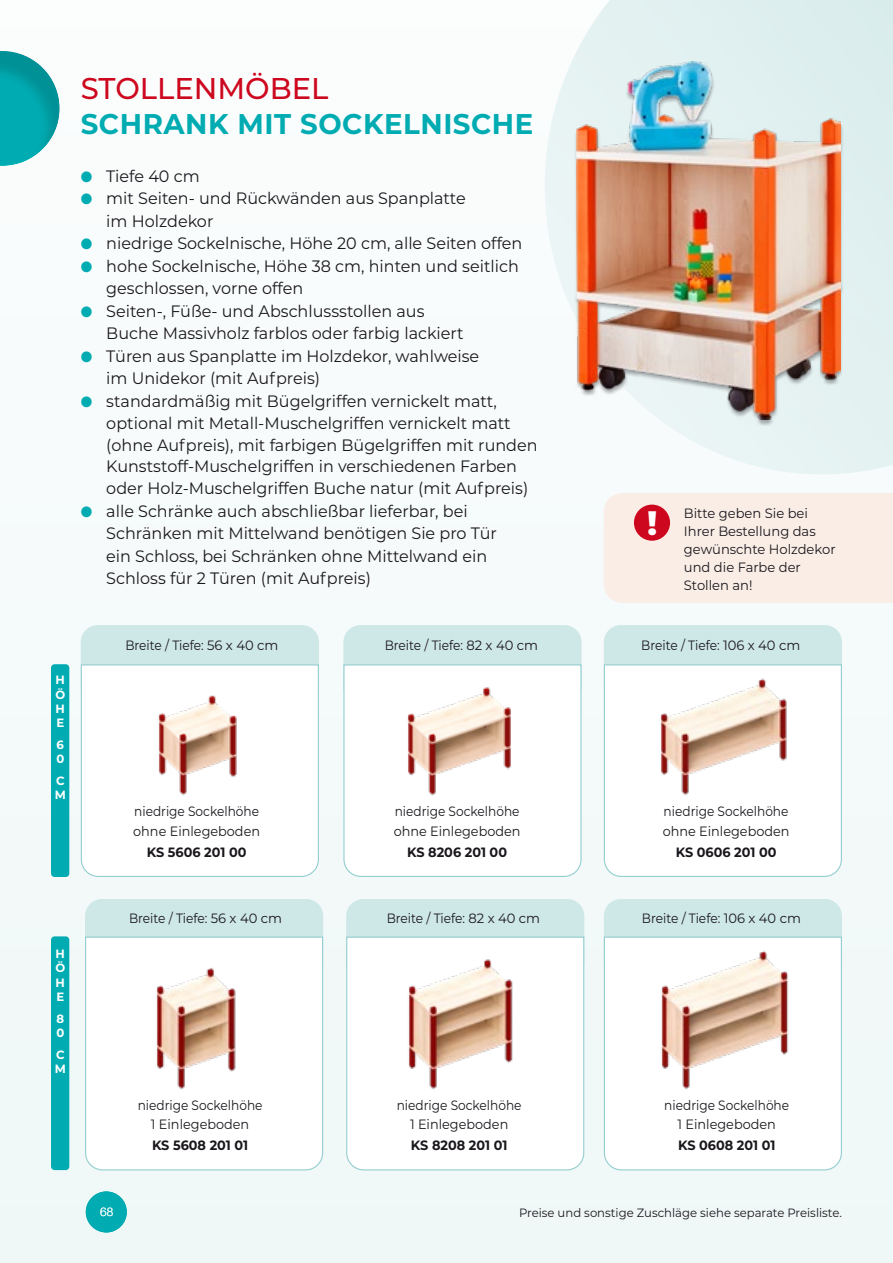
<style>
.page{position:relative;width:893px;height:1263px;background:#f7fbfb}
.page>*{position:absolute;margin:0;border:0;box-sizing:border-box;transform-origin:0 0}
.t1{font:800 33.9px "Montserrat";color:#fff}
.t2{font:500 30px "Montserrat";color:#cd071e}
.t3{font:700 28.5px "Montserrat";letter-spacing:.02em;color:#00abb1}
.t4{font:16.5px/22.5px "Montserrat";color:#1a171c}
.t5{font:13.5px/19.5px "Montserrat";color:#1a171c;scale:.9 1}
.t6{font:13.5px/18px "Montserrat";color:#1a171c}
.t7{font:700 13.5px "Montserrat";color:#1a171c;scale:.95 1}
.t8{font:12px "Montserrat";color:#1a171c}
.t9{font:700 12px/14.2px "Montserrat";color:#fff}
.t10{font:300 12px "Helvetica Neue";color:#fff}
.s1{color:#00abb1}
</style>
<div class="page">
<div style="left:86px;top:1191px;width:41px;height:41px;background:#00abb1;border-radius:50%"></div>
<div style="left:0;top:49px;width:62px;height:117px;background:#1a171c;opacity:.17"></div>
<svg style="left:545px;top:0;width:348px;height:474px;fill:#e4f1f1"></svg>
<div style="left:573px;top:62px;width:271px;height:364px;background:#1a171c;opacity:.35"></div>
<img style="left:576px;top:62px;width:265px;height:358px">
<div style="left:604px;top:493px;width:289px;height:110px;background:#f9ede6"></div>
<div style="left:634px;top:505px;width:36px;height:36px;background:#cd071e;border-radius:50%"></div>
<div style="left:81px;top:625px;width:238px;height:39px;background:#cee7e7"></div>
<svg style="left:80px;top:664px;width:239px;height:213px"></svg>
<div style="left:343px;top:625px;width:239px;height:39px;background:#cee7e7"></div>
<svg style="left:343px;top:664px;width:239px;height:213px"></svg>
<div style="left:604px;top:625px;width:238px;height:39px;background:#cee7e7"></div>
<svg style="left:603px;top:664px;width:239px;height:213px"></svg>
<div style="left:85px;top:899px;width:238px;height:37px;background:#cee7e7"></div>
<svg style="left:85px;top:936px;width:239px;height:235px"></svg>
<div style="left:346px;top:899px;width:238px;height:37px;background:#cee7e7"></div>
<svg style="left:346px;top:936px;width:239px;height:235px"></svg>
<div style="left:604px;top:899px;width:238px;height:37px;background:#cee7e7"></div>
<svg style="left:603px;top:936px;width:239px;height:235px"></svg>
<div style="left:51px;top:664px;width:18px;height:213px;background:#00abb1;border-radius:4px"></div>
<div style="left:51px;top:936px;width:18px;height:234px;background:#00abb1;border-radius:4px"></div>
<h2 class="t2" style="left:81px;top:68px;width:249px">STOLLENMÖBEL</h2>
<h3 class="t3" style="left:81px;top:103px;width:454px">SCHRANK MIT SOCKELNISCHE</h3>
<p class="t4" style="left:81px;top:164px;width:120px"><span class="s1">●</span> Tiefe 40 cm</p>
<p class="t4" style="left:106px;top:187px;width:361px;text-indent:-26px"><span class="s1">●</span> mit Seiten- und Rückwänden aus Spanplatte im Holzdekor</p>
<p class="t4" style="left:81px;top:232px;width:443px"><span class="s1">●</span> niedrige Sockelnische, Höhe 20 cm, alle Seiten offen</p>
<p class="t4" style="left:106px;top:254px;width:414px;text-indent:-26px"><span class="s1">●</span> hohe Sockelnische, Höhe 38 cm, hinten und seitlich geschlossen, vorne offen</p>
<p class="t4" style="left:106px;top:299px;width:359px;text-indent:-26px"><span class="s1">●</span> Seiten-, Füße- und Abschlussstollen aus<br>Buche Massivholz farblos oder farbig lackiert</p>
<p class="t4" style="left:106px;top:344px;width:374px;text-indent:-26px"><span class="s1">●</span> Türen aus Spanplatte im Holzdekor, wahlweise im Unidekor (mit Aufpreis)</p>
<p class="t4" style="left:106px;top:389px;width:433px;line-height:21.9px;text-indent:-26px"><span class="s1">●</span> standardmäßig mit Bügelgriffen vernickelt matt, optional mit Metall-Muschelgriffen vernickelt matt (ohne Aufpreis), mit farbigen Bügelgriffen mit runden Kunststoff-Muschelgriffen in verschiedenen Farben oder Holz-Muschelgriffen Buche natur (mit Aufpreis)</p>
<p class="t4" style="left:106px;top:499px;width:392px;text-indent:-26px"><span class="s1">●</span> alle Schränke auch abschließbar lieferbar, bei Schränken mit Mittelwand benötigen Sie pro Tür ein Schloss, bei Schränken ohne Mittelwand ein Schloss für 2 Türen (mit Aufpreis)</p>
<p class="t6" style="left:684px;top:504px;width:153px">Bitte geben Sie bei<br>Ihrer Bestellung das gewünschte Holzdekor und die Farbe der<br>Stollen an!</p>
<h1 class="t1" style="left:647px;top:498px;width:12px">!</h1>
<p class="t9" style="left:55px;top:672px;width:11px;text-align:justify">H Ö H E</p>
<p class="t9" style="left:56px;top:737px;width:9px">6<br>0</p>
<p class="t9" style="left:55px;top:773px;width:13px">C<br>M</p>
<p class="t5" style="left:125px;top:635px;width:171px">Breite / Tiefe: 56 x 40 cm</p>
<p class="t5" style="left:133px;top:801px;width:142px">niedrige Sockelhöhe ohne Einlegeboden</p>
<p class="t7" style="left:147px;top:842px;width:106px">KS 5606 201 00</p>
<p class="t5" style="left:385px;top:635px;width:172px">Breite / Tiefe: 82 x 40 cm</p>
<p class="t5" style="left:394px;top:801px;width:142px">niedrige Sockelhöhe ohne Einlegeboden</p>
<p class="t7" style="left:407px;top:842px;width:107px">KS 8206 201 00</p>
<p class="t5" style="left:641px;top:635px;width:178px">Breite / Tiefe: 106 x 40 cm</p>
<p class="t5" style="left:663px;top:801px;width:142px">niedrige Sockelhöhe ohne Einlegeboden</p>
<p class="t7" style="left:676px;top:842px;width:108px">KS 0606 201 00</p>
<p class="t9" style="left:55px;top:946px;width:11px;text-align:justify">H Ö H E</p>
<p class="t9" style="left:56px;top:1011px;width:9px">8<br>0</p>
<p class="t9" style="left:55px;top:1047px;width:13px">C<br>M</p>
<p class="t5" style="left:129px;top:908px;width:171px">Breite / Tiefe: 56 x 40 cm</p>
<p class="t5" style="left:138px;top:1094px;width:140px;text-align:center">niedrige Sockelhöhe<br>1 Einlegeboden</p>
<p class="t7" style="left:152px;top:1135px;width:103px">KS 5608 201 01</p>
<p class="t5" style="left:387px;top:908px;width:172px">Breite / Tiefe: 82 x 40 cm</p>
<p class="t5" style="left:397px;top:1094px;width:140px;text-align:center">niedrige Sockelhöhe<br>1 Einlegeboden</p>
<p class="t7" style="left:411px;top:1135px;width:103px">KS 8208 201 01</p>
<p class="t5" style="left:642px;top:908px;width:178px">Breite / Tiefe: 106 x 40 cm</p>
<p class="t5" style="left:664px;top:1094px;width:140px;text-align:center">niedrige Sockelhöhe<br>1 Einlegeboden</p>
<p class="t7" style="left:678px;top:1135px;width:104px">KS 0608 201 01</p>
<p class="t10" style="left:100px;top:1202px;width:15px">68</p>
<p class="t8" style="left:519px;top:1205px;width:324px">Preise und sonstige Zuschläge siehe separate Preisliste.</p>
</div>
